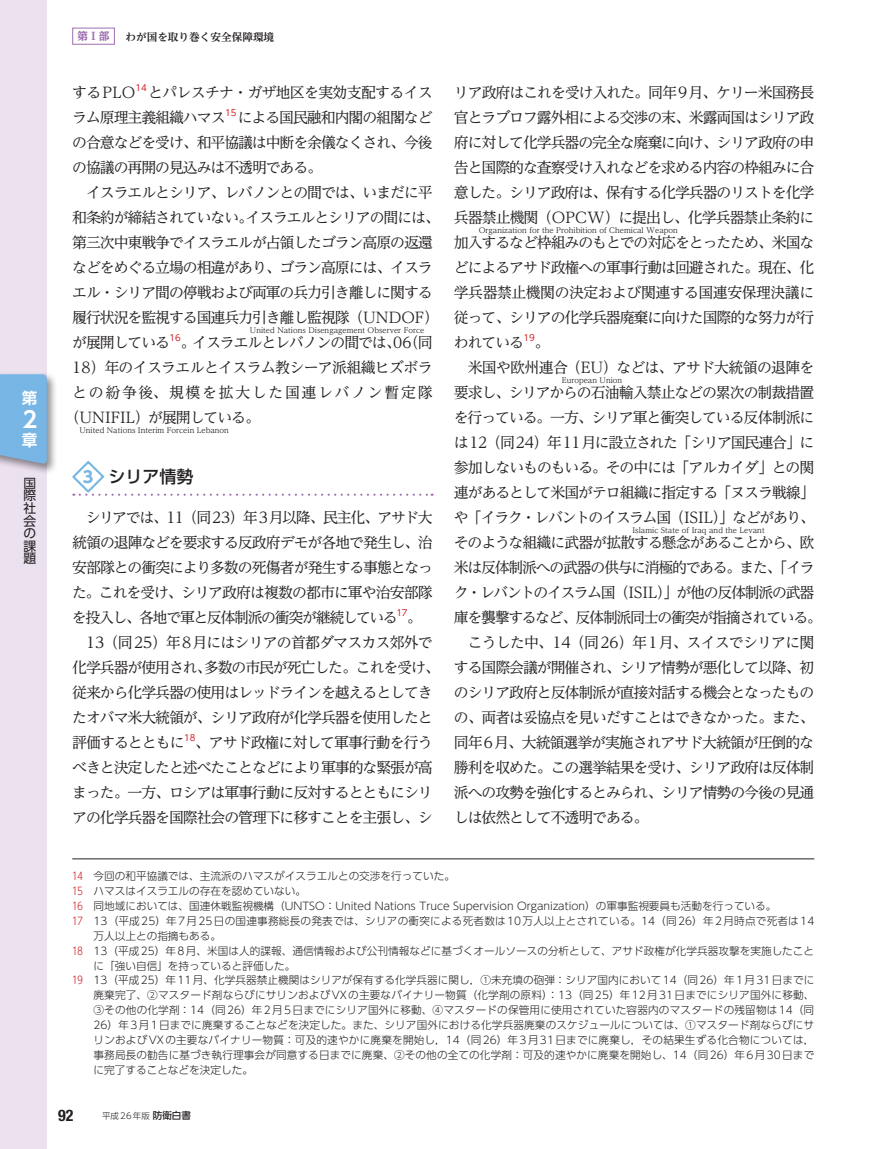
<style>
.page{position:relative;width:893px;height:1149px;background:#fff}
.page>*{position:absolute;margin:0;border:0;box-sizing:border-box;transform-origin:0 0}
.t1{font:700 22.35px "UD Shin Go Pro De";color:#fff}
.t2{font:500 16.95px "UD Shin Go Pro";color:#231f20}
.t3{font:700 condensed 15.9px "Helvetica Neue LT Std";color:#231f20}
.t4{font:700 15.6px "UD Shin Go Pro De";color:#fff}
.t5{font:14.85px/25px "UD Reimin Pro";letter-spacing:-.07em;color:#231f20;text-align:justify}
.t6{font:14.85px/25px "UD Reimin Pro";letter-spacing:-.045em;color:#231f20}
.t7{font:14.85px "UD Reimin Pro";letter-spacing:-.05em;color:#231f20}
.t8{font:14.85px "UD Reimin Pro";letter-spacing:.115em;color:#231f20}
.t9{font:12.75px/12.6px "UD Shin Go Pro";color:#231f20;text-align:justify}
.t10{font:300 10.65px "UD Shin Go Pro";letter-spacing:.01em;color:#231f20}
.t11{font:700 10.65px "Reim Yonz Pro";color:#231f20}
.t12{font:8.7px "UD Shin Go Pro";color:#d1232a}
.t13{font:300 8.55px "UD Shin Go Pro";letter-spacing:.065em;color:#231f20}
.t14{font:7.5px "UD Reimin Pro";color:#231f20}
.s1{font-family:"Reim Ythz Pro";font-weight:800;color:#9f6eae}
.s2{font-weight:700;font-size:15.9px;color:#77b6e4}
.s3{color:#d1232a}
.s4{font-weight:500;font-size:9.6px}
</style>
<div class="page">
<div style="left:72px;top:28px;width:43px;height:17px;border:1px solid #9f6eae"></div>
<div style="left:0;top:0;width:47px;height:1148px;background:#ece1ef"></div>
<div style="left:0;top:371px;width:58px;height:103px;background:#231f20;opacity:.5"></div>
<svg style="left:0;top:374px;width:47px;height:90px"></svg>
<svg style="left:80px;top:493px;width:353px;height:2px"></svg>
<svg style="left:73px;top:462px;width:30px;height:29px"></svg>
<div style="left:72px;top:461px;width:32px;height:31px;border:2px solid #77b6e4;border-radius:50%"></div>
<hr style="left:72px;top:858px;width:742px;height:1px;background:#231f20">
<p class="t4" style="left:22px;top:385px;width:17px">第</p>
<h1 class="t1" style="left:22px;top:401px;width:16px">2</h1>
<p class="t4" style="left:22px;top:427px;width:17px">章</p>
<p class="t9" style="left:23px;top:476px;width:14px">国際社会の課題</p>
<p class="t11" style="left:78px;top:28px;width:198px"><span class="s1">第Ⅰ部</span>　わが国を取り巻く安全保障環境</p>
<p class="t5" style="left:72px;top:80px;width:65px">するPLO</p>
<p class="t12" style="left:135px;top:80px;width:13px">14</p>
<p class="t6" style="left:72px;top:80px;width:362px;text-indent:76px">とパレスチナ・ガザ地区を実効支配するイスラム原理主義組織ハマス</p>
<p class="t12" style="left:225px;top:105px;width:13px">15</p>
<p class="t5" style="left:72px;top:105px;width:362px;text-indent:165px">による国民融和内閣の組閣などの合意などを受け、和平協議は中断を余儀なくされ、今後の協議の再開の見込みは不透明である。</p>
<p class="t5" style="left:72px;top:179px;width:369px;text-align:center">イスラエルとシリア、レバノンとの間では、いまだに平<br>和条約が締結されていない。イスラエルとシリアの間には、第三次中東戦争でイスラエルが占領したゴラン高原の返還などをめぐる立場の相違があり、ゴラン高原には、イスラエル・シリア間の停戦および両軍の兵力引き離しに関する履行状況を監視する国連兵力引き離し監視隊（UNDOF）</p>
<p class="t14" style="left:250px;top:323px;width:176px">United Nations Disengagement Observer Force</p>
<p class="t5" style="left:72px;top:329px;width:99px">が展開している</p>
<p class="t12" style="left:170px;top:330px;width:13px">16</p>
<p class="t5" style="left:181px;top:329px;width:253px">。イスラエルとレバノンの間では、06（同</p>
<p class="t6" style="left:72px;top:354px;width:362px">18）年のイスラエルとイスラム教シーア派組織ヒズボラ</p>
<p class="t8" style="left:72px;top:380px;width:362px">との紛争後、規模を拡大した国連レバノン暫定隊</p>
<p class="t5" style="left:65px;top:404px;width:197px">（UNIFIL）が展開している。</p>
<p class="t14" style="left:79px;top:423px;width:151px">United Nations Interim Forcein Lebanon</p>
<p class="t2" style="left:83px;top:463px;width:112px"><span class="s2">3</span> シリア情勢</p>
<p class="t5" style="left:72px;top:504px;width:363px;text-indent:14px">シリアでは、11（同23）年3月以降、民主化、アサド大統領の退陣などを要求する反政府デモが各地で発生し、治安部隊との衝突により多数の死傷者が発生する事態となった。これを受け、シリア政府は複数の都市に軍や治安部隊を投入し、各地で軍と反体制派の衝突が継続している</p>
<p class="t12" style="left:397px;top:605px;width:13px">17</p>
<p class="t5" style="left:407px;top:604px;width:16px">。</p>
<p class="t5" style="left:86px;top:629px;width:348px">13（同25）年8月にはシリアの首都ダマスカス郊外で</p>
<p class="t5" style="left:72px;top:654px;width:369px">化学兵器が使用され、多数の市民が死亡した。これを受け、</p>
<p class="t5" style="left:72px;top:679px;width:362px">従来から化学兵器の使用はレッドラインを越えるとしてき</p>
<p class="t5" style="left:72px;top:704px;width:362px">たオバマ米大統領が、シリア政府が化学兵器を使用したと</p>
<p class="t5" style="left:72px;top:729px;width:114px">評価するとともに</p>
<p class="t12" style="left:184px;top:730px;width:13px">18</p>
<p class="t5" style="left:72px;top:729px;width:362px;text-indent:123px">、アサド政権に対して軍事行動を行うべきと決定したと述べたことなどにより軍事的な緊張が高まった。一方、ロシアは軍事行動に反対するとともにシリアの化学兵器を国際社会の管理下に移すことを主張し、シ</p>
<p class="t5" style="left:454px;top:80px;width:362px">リア政府はこれを受け入れた。同年9月、ケリー米国務長官とラブロフ露外相による交渉の末、米露両国はシリア政府に対して化学兵器の完全な廃棄に向け、シリア政府の申告と国際的な査察受け入れなどを求める内容の枠組みに合意した。シリア政府は、保有する化学兵器のリストを化学兵器禁止機関（OPCW）に提出し、化学兵器禁止条約に</p>
<p class="t14" style="left:479px;top:223px;width:201px">Organization for the Prohibition of Chemical Weapon</p>
<p class="t5" style="left:454px;top:229px;width:362px">加入するなど枠組みのもとでの対応をとったため、米国などによるアサド政権への軍事行動は回避された。現在、化学兵器禁止機関の決定および関連する国連安保理決議に従って、シリアの化学兵器廃棄に向けた国際的な努力が行われている</p>
<p class="t12" style="left:524px;top:330px;width:13px">19</p>
<p class="t6" style="left:468px;top:329px;width:348px;text-indent:67px">。<br>米国や欧州連合（EU）などは、アサド大統領の退陣を</p>
<p class="t14" style="left:562px;top:373px;width:62px">European Union</p>
<p class="t5" style="left:454px;top:379px;width:363px">要求し、シリアからの石油輸入禁止などの累次の制裁措置を行っている。一方、シリア軍と衝突している反体制派には12（同24）年11月に設立された「シリア国民連合」に参加しないものもいる。その中には「アルカイダ」との関連があるとして米国がテロ組織に指定する「ヌスラ戦線」や「イラク・レバントのイスラム国（ISIL）」などがあり、</p>
<p class="t14" style="left:632px;top:523px;width:134px">Islamic State of Iraq and the Levant</p>
<p class="t5" style="left:454px;top:529px;width:362px">そのような組織に武器が拡散する懸念があることから、欧</p>
<p class="t5" style="left:454px;top:554px;width:362px">米は反体制派への武器の供与に消極的である。また、「イラ</p>
<p class="t5" style="left:454px;top:579px;width:362px">ク・レバントのイスラム国（ISIL）」が他の反体制派の武器</p>
<p class="t5" style="left:454px;top:604px;width:370px">庫を襲撃するなど、反体制派同士の衝突が指摘されている。</p>
<p class="t7" style="left:468px;top:630px;width:348px">こうした中、14（同26）年1月、スイスでシリアに関</p>
<p class="t5" style="left:454px;top:654px;width:362px">する国際会議が開催され、シリア情勢が悪化して以降、初</p>
<p class="t5" style="left:454px;top:679px;width:362px">のシリア政府と反体制派が直接対話する機会となったもの</p>
<p class="t5" style="left:454px;top:704px;width:362px">の、両者は妥協点を見いだすことはできなかった。また、</p>
<p class="t5" style="left:454px;top:729px;width:362px">同年6月、大統領選挙が実施されアサド大統領が圧倒的な</p>
<p class="t5" style="left:454px;top:754px;width:362px">勝利を収めた。この選挙結果を受け、シリア政府は反体制</p>
<p class="t5" style="left:454px;top:779px;width:362px">派への攻勢を強化するとみられ、シリア情勢の今後の見通</p>
<p class="t5" style="left:454px;top:804px;width:196px">しは依然として不透明である。</p>
<p class="t10" style="left:72px;top:867px;width:384px"><span class="s3">14</span>　今回の和平協議では、主流派のハマスがイスラエルとの交渉を行っていた。</p>
<p class="t10" style="left:72px;top:882px;width:235px"><span class="s3">15</span>　ハマスはイスラエルの存在を認めていない。</p>
<p class="t10" style="left:72px;top:897px;width:706px"><span class="s3">16</span>　同地域においては、国連休戦監視機構（UNTSO：United Nations Truce Supervision Organization）の軍事監視要員も活動を行っている。</p>
<p class="t10" style="left:72px;top:911px;width:744px"><span class="s3">17</span>　13（平成25）年7月25日の国連事務総長の発表では、シリアの衝突による死者数は10万人以上とされている。14（同26）年2月時点で死者は14</p>
<p class="t10" style="left:94px;top:926px;width:129px">万人以上との指摘もある。</p>
<p class="t10" style="left:72px;top:941px;width:743px"><span class="s3">18</span>　13（平成25）年8月、米国は人的諜報、通信情報および公刊情報などに基づくオールソースの分析として、アサド政権が化学兵器攻撃を実施したこと</p>
<p class="t10" style="left:94px;top:956px;width:203px">に「強い自信」を持っていると評価した。</p>
<p class="t10" style="left:72px;top:971px;width:744px"><span class="s3">19</span>　13（平成25）年11月、化学兵器禁止機関はシリアが保有する化学兵器に関し，①未充填の砲弾：シリア国内において14（同26）年1月31日までに</p>
<p class="t10" style="left:94px;top:986px;width:722px">廃棄完了、②マスタード剤ならびにサリンおよびVXの主要なバイナリー物質（化学剤の原料）：13（同25）年12月31日までにシリア国外に移動、</p>
<p class="t10" style="left:94px;top:1001px;width:722px">③その他の化学剤：14（同26）年2月5日までにシリア国外に移動、④マスタードの保管用に使用されていた容器内のマスタードの残留物は14（同</p>
<p class="t10" style="left:94px;top:1016px;width:722px">26）年3月1日までに廃棄することなどを決定した。また、シリア国外における化学兵器廃棄のスケジュールについては、①マスタード剤ならびにサ</p>
<p class="t10" style="left:94px;top:1030px;width:722px">リンおよびVXの主要なバイナリー物質：可及的速やかに廃棄を開始し，14（同26）年3月31日までに廃棄し，その結果生ずる化合物については，</p>
<p class="t10" style="left:94px;top:1045px;width:722px">事務局長の勧告に基づき執行理事会が同意する日までに廃棄、②その他の全ての化学剤：可及的速やかに廃棄を開始し、14（同26）年6月30日まで</p>
<p class="t10" style="left:94px;top:1060px;width:161px">に完了することなどを決定した。</p>
<p class="t3" style="left:58px;top:1105px;width:17px">92</p>
<p class="t13" style="left:102px;top:1108px;width:90px">平成26年版 <span class="s4">防衛白書</span></p>
</div>
